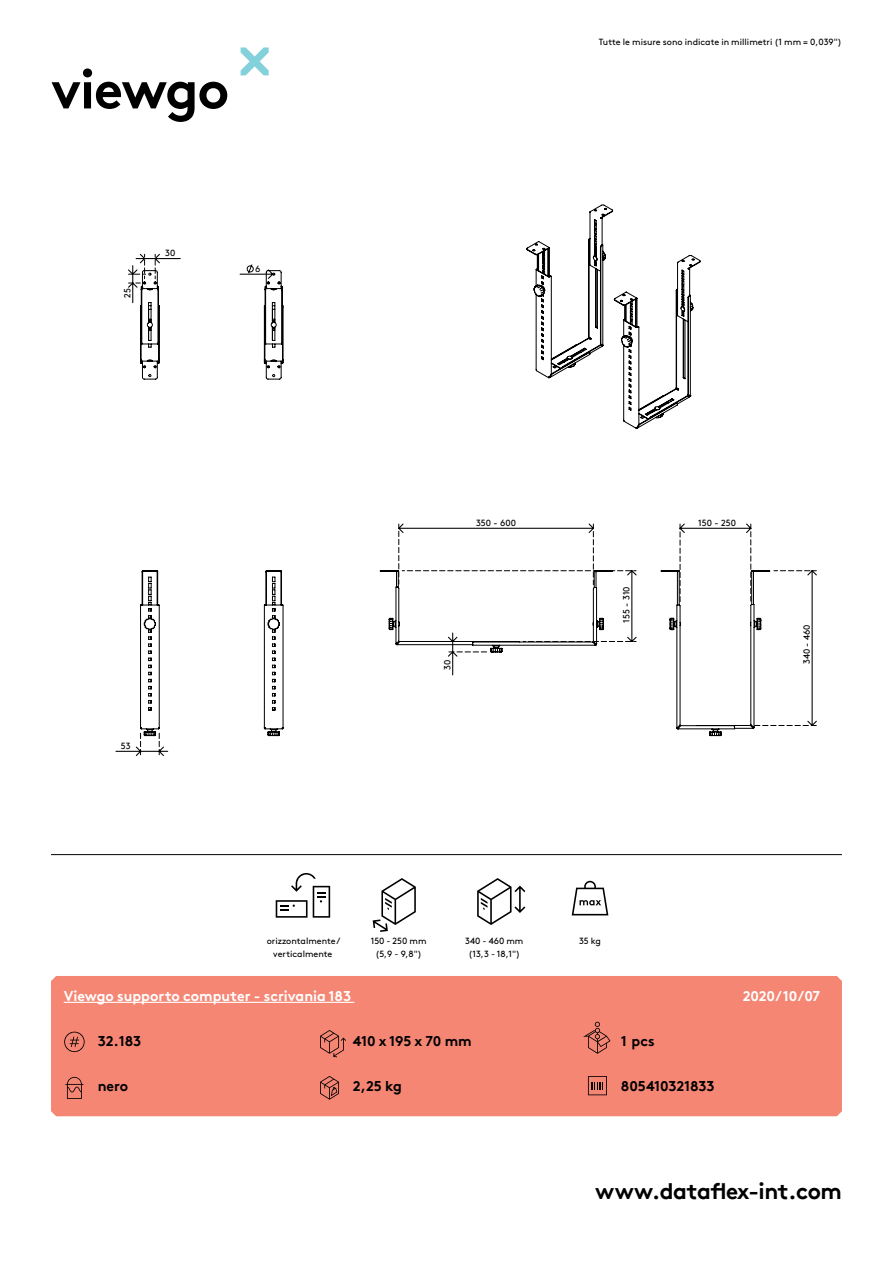
<style>
.page{position:relative;width:893px;height:1263px;background:#fff}
.page>*{position:absolute;margin:0;border:0;box-sizing:border-box;transform-origin:0 0}
.hoofdstuk{font:700 54px "Brown Pro TT";letter-spacing:-.02em;color:#000}
.t1{font:700 22.5px "Brown Pro TT";letter-spacing:-.02em;color:#000}
.t2{font:700 14.25px "Brown Pro TT";color:#fff}
.specificaties{font:700 14.25px "Brown Pro TT";color:#000}
.t3{font:9px/12.8px "Brown";color:#000;text-align:center}
.t4{font:9px "Brown Pro TT Regular Alt";color:#000}
</style>
<div class="page">
<svg style="left:241px;top:47px;width:28px;height:28px"></svg>
<hr style="left:51px;top:854px;width:791px;height:1px;background:#000">
<svg style="left:276px;top:873px;width:54px;height:45px"></svg>
<svg style="left:373px;top:878px;width:43px;height:54px"></svg>
<svg style="left:477px;top:878px;width:48px;height:47px"></svg>
<svg style="left:572px;top:881px;width:36px;height:34px"></svg>
<div style="left:51px;top:976px;width:791px;height:140px;background:#f58674"></div>
<svg style="left:115px;top:570px;width:169px;height:186px"></svg>
<svg style="left:660px;top:523px;width:157px;height:214px"></svg>
<svg style="left:128px;top:253px;width:156px;height:127px"></svg>
<svg style="left:526px;top:204px;width:175px;height:225px"></svg>
<svg style="left:380px;top:523px;width:257px;height:153px"></svg>
<svg style="left:64px;top:1032px;width:21px;height:20px"></svg>
<svg style="left:65px;top:1077px;width:18px;height:22px"></svg>
<svg style="left:320px;top:1030px;width:26px;height:27px"></svg>
<svg style="left:583px;top:1022px;width:27px;height:32px"></svg>
<svg style="left:320px;top:1076px;width:19px;height:24px"></svg>
<svg style="left:588px;top:1076px;width:19px;height:19px"></svg>
<hr style="left:64px;top:1002px;width:290px;height:1px;background:#fff">
<p class="hoofdstuk" style="left:51px;top:46px;width:180px">viewgo</p>
<p class="t4" style="left:121px;top:298px;width:11px;rotate:-90deg">25</p>
<p class="t4" style="left:165px;top:246px;width:12px">30</p>
<p class="t4" style="left:255px;top:262px;width:7px">6</p>
<p class="t3" style="left:599px;top:34px;width:245px">Tutte le misure sono indicate in millimetri (1 mm = 0,039")</p>
<p class="t4" style="left:121px;top:739px;width:11px">53</p>
<p class="t4" style="left:476px;top:516px;width:41px">350 - 600</p>
<p class="t4" style="left:440px;top:670px;width:12px;rotate:-90deg">30</p>
<p class="t4" style="left:620px;top:622px;width:38px;rotate:-90deg">155 - 310</p>
<p class="t4" style="left:698px;top:516px;width:39px">150 - 250</p>
<p class="t4" style="left:800px;top:664px;width:41px;rotate:-90deg">340 - 460</p>
<p class="t3" style="left:267px;top:934px;width:75px">orizzontalmente / verticalmente</p>
<p class="t3" style="left:371px;top:934px;width:57px">150 - 250 mm (5,9 - 9,8")</p>
<p class="t3" style="left:465px;top:934px;width:60px">340 - 460 mm (13,3 - 18,1")</p>
<p class="t3" style="left:579px;top:934px;width:24px">35 kg</p>
<h3 class="t2" style="left:64px;top:985px;width:289px">Viewgo supporto computer - scrivania 183</h3>
<h3 class="t2" style="left:743px;top:985px;width:79px">2020/10/07</h3>
<h3 class="specificaties" style="left:98px;top:1029px;width:45px">32.183</h3>
<p class="specificaties" style="left:98px;top:1074px;width:32px">nero</p>
<p class="specificaties" style="left:353px;top:1029px;width:120px">410 x 195 x 70 mm</p>
<p class="specificaties" style="left:621px;top:1029px;width:35px">1 pcs</p>
<p class="specificaties" style="left:353px;top:1074px;width:50px">2,25 kg</p>
<h3 class="specificaties" style="left:621px;top:1074px;width:95px">805410321833</h3>
<h2 class="t1" style="left:595px;top:1173px;width:248px">www.dataflex-int.com</h2>
</div>
